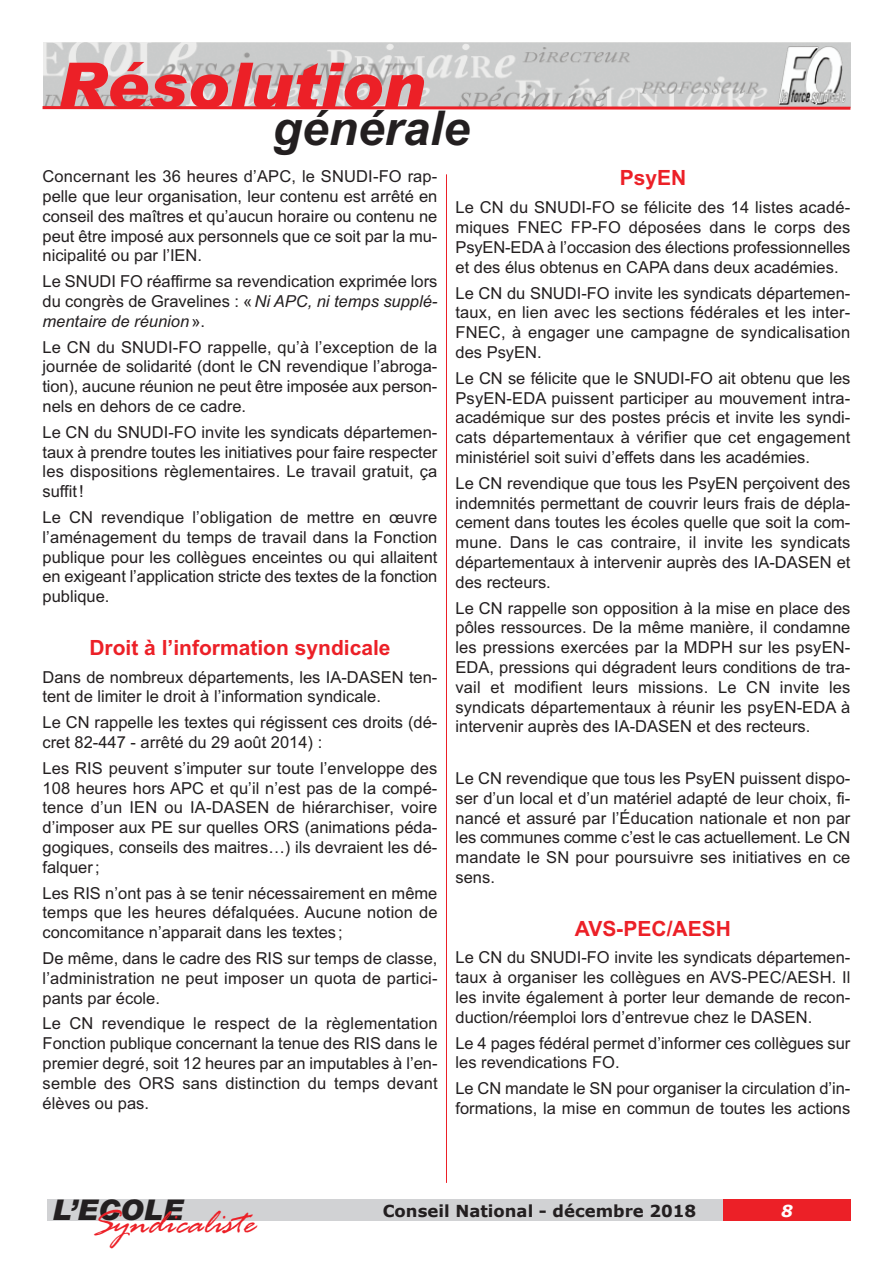
<style>
.page{position:relative;width:893px;height:1263px;background:#fff}
.page>*{position:absolute;margin:0;border:0;box-sizing:border-box;transform-origin:0 0}
.t1{font:italic 900 63px "Arial";color:#ec2027}
.t2{font:italic 700 48px "Arial";color:#231f20}
.t3{font:italic 36px "Rage";color:#ec2027}
.t4{font:italic 900 28.5px "Arial";color:#231f20}
.t5{font:700 21px "Arial";color:#ec2027}
.t6{font:16.5px/19.8px "Arial";color:#231f20;text-align:justify}
.t7{font:700 16.5px "Verdana";color:#231f20}
.t8{font:italic 700 16.5px "Verdana";color:#fff}
.s1{font-style:italic}
</style>
<div class="page">
<img style="left:44px;top:43px;width:806px;height:62px">
<div style="left:47px;top:1199px;width:785px;height:21px;background:#d1d2d4"></div>
<div style="left:723px;top:1199px;width:127px;height:21px;background:#ec2027"></div>
<svg style="left:42px;top:105px;width:809px;height:5px;background:#e56b6f"></svg>
<hr style="left:446px;top:174px;width:1px;height:1009px;background:#ec2027">
<h1 class="t1" style="left:57px;top:49px;width:369px">Résolution</h1>
<h2 class="t2" style="left:272px;top:101px;width:199px">générale</h2>
<p class="t6" style="left:43px;top:166px;width:396px">Concernant les 36 heures d’APC, le SNUDI-FO rap&shy;pelle que leur organisation, leur contenu est arrêté en conseil des maîtres et qu’aucun horaire ou contenu ne peut être imposé aux personnels que ce soit par la mu&shy;nicipalité ou par l’IEN.</p>
<p class="t6" style="left:43px;top:271px;width:396px">Le SNUDI FO réaffirme sa revendication exprimée lors du congrès de Gravelines : «<span class="s1">Ni APC, ni temps supplé&shy;mentaire de réunion</span>».</p>
<p class="t6" style="left:43px;top:337px;width:396px">Le CN du SNUDI-FO rappelle, qu’à l’exception de la journée de solidarité (dont le CN revendique l’abroga&shy;tion), aucune réunion ne peut être imposée aux person&shy;nels en dehors de ce cadre.</p>
<p class="t6" style="left:43px;top:422px;width:396px">Le CN du SNUDI-FO invite les syndicats départemen&shy;taux à prendre toutes les initiatives pour faire respecter les dispositions règlementaires. Le travail gratuit, ça suffit!</p>
<p class="t6" style="left:43px;top:507px;width:396px">Le CN revendique l’obligation de mettre en œuvre l’aménagement du temps de travail dans la Fonction publique pour les collègues enceintes ou qui allaitent en exigeant l’application stricte des textes de la fonction publique.</p>
<p class="t5" style="left:89px;top:635px;width:303px">Droit à l’information syndicale</p>
<p class="t6" style="left:43px;top:667px;width:396px">Dans de nombreux départements, les IA-DASEN ten&shy;tent de limiter le droit à l’information syndicale.</p>
<p class="t6" style="left:43px;top:713px;width:396px">Le CN rappelle les textes qui régissent ces droits (dé&shy;cret 82-447 - arrêté du 29 août 2014) :</p>
<p class="t6" style="left:43px;top:758px;width:396px">Les RIS peuvent s’imputer sur toute l’enveloppe des 108 heures hors APC et qu’il n’est pas de la compé&shy;tence d’un IEN ou IA-DASEN de hiérarchiser, voire d’imposer aux PE sur quelles ORS (animations péda&shy;gogiques, conseils des maitres…) ils devraient les dé&shy;falquer;</p>
<p class="t6" style="left:43px;top:883px;width:396px">Les RIS n’ont pas à se tenir nécessairement en même temps que les heures défalquées. Aucune notion de concomitance n’apparait dans les textes ;</p>
<p class="t6" style="left:43px;top:948px;width:396px">De même, dans le cadre des RIS sur temps de classe, l’administration ne peut imposer un quota de partici&shy;pants par école.</p>
<p class="t6" style="left:43px;top:1014px;width:397px">Le CN revendique le respect de la règlementation Fonction publique concernant la tenue des RIS dans le premier degré, soit 12 heures par an imputables à l’en&shy;semble des ORS sans distinction du temps devant élèves ou pas.</p>
<p class="t5" style="left:620px;top:166px;width:68px">PsyEN</p>
<p class="t6" style="left:455px;top:198px;width:396px">Le CN du SNUDI-FO se félicite des 14 listes acadé&shy;miques FNEC FP-FO déposées dans le corps des PsyEN-EDA à l’occasion des élections professionnelles et des élus obtenus en CAPA dans deux académies.</p>
<p class="t6" style="left:455px;top:283px;width:396px">Le CN du SNUDI-FO invite les syndicats départemen&shy;taux, en lien avec les sections fédérales et les inter-FNEC, à engager une campagne de syndicalisation des PsyEN.</p>
<p class="t6" style="left:455px;top:368px;width:396px">Le CN se félicite que le SNUDI-FO ait obtenu que les PsyEN-EDA puissent participer au mouvement intra&shy;académique sur des postes précis et invite les syndi&shy;cats départementaux à vérifier que cet engagement ministériel soit suivi d’effets dans les académies.</p>
<p class="t6" style="left:455px;top:473px;width:396px">Le CN revendique que tous les PsyEN perçoivent des indemnités permettant de couvrir leurs frais de dépla&shy;cement dans toutes les écoles quelle que soit la com&shy;mune. Dans le cas contraire, il invite les syndicats départementaux à intervenir auprès des IA-DASEN et des recteurs.</p>
<p class="t6" style="left:455px;top:598px;width:396px">Le CN rappelle son opposition à la mise en place des pôles ressources. De la même manière, il condamne les pressions exercées par la MDPH sur les psyEN-EDA, pressions qui dégradent leurs conditions de tra&shy;vail et modifient leurs missions. Le CN invite les syndicats départementaux à réunir les psyEN-EDA à intervenir auprès des IA-DASEN et des recteurs.</p>
<p class="t6" style="left:455px;top:768px;width:396px">Le CN revendique que tous les PsyEN puissent dispo&shy;ser d’un local et d’un matériel adapté de leur choix, fi&shy;nancé et assuré par l’Éducation nationale et non par les communes comme c’est le cas actuellement. Le CN mandate le SN pour poursuivre ses initiatives en ce sens.</p>
<p class="t5" style="left:575px;top:916px;width:157px">AVS-PEC/AESH</p>
<p class="t6" style="left:455px;top:948px;width:396px">Le CN du SNUDI-FO invite les syndicats départemen&shy;taux à organiser les collègues en AVS-PEC/AESH. Il les invite également à porter leur demande de recon&shy;duction/réemploi lors d’entrevue chez le DASEN.</p>
<p class="t6" style="left:455px;top:1033px;width:396px">Le 4 pages fédéral permet d’informer ces collègues sur les revendications FO.</p>
<p class="t6" style="left:455px;top:1079px;width:396px">Le CN mandate le SN pour organiser la circulation d’in&shy;formations, la mise en commun de toutes les actions</p>
<h3 class="t4" style="left:52px;top:1194px;width:133px">L’ECOLE</h3>
<p class="t7" style="left:383px;top:1200px;width:315px">Conseil National - décembre 2018</p>
<p class="t8" style="left:781px;top:1200px;width:13px">8</p>
<h3 class="t3" style="left:90px;top:1200px;width:175px">Sy ndicaliste</h3>
</div>
